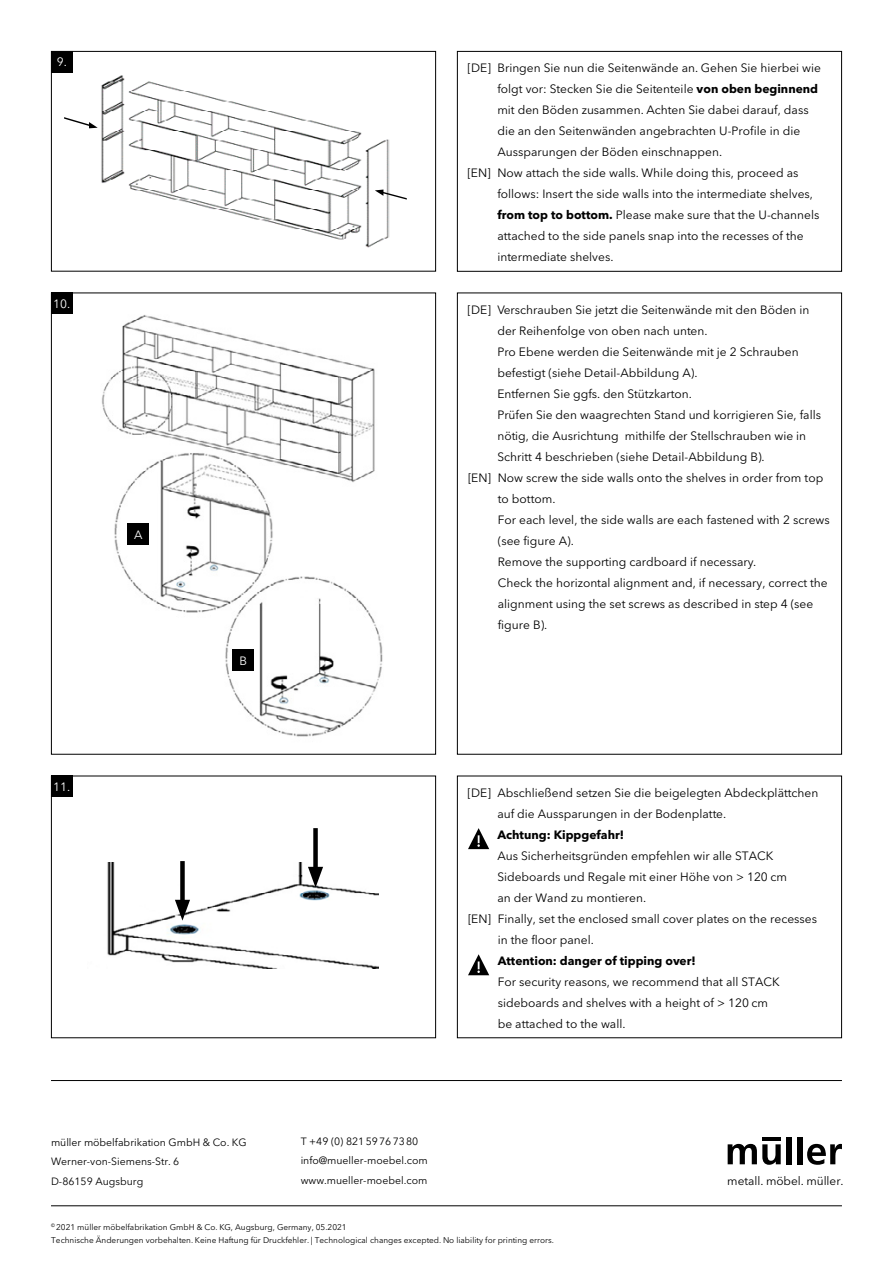
<style>
.page{position:relative;width:893px;height:1263px;background:#fff}
.page>*{position:absolute;margin:0;border:0;box-sizing:border-box;transform-origin:0 0}
.t1{font:12px/21px "Avenir Next LT Pro";color:#000}
.t2{font:700 12px "Avenir Next LT Pro";color:#000}
.t3{font:12px "Avenir Next LT Pro";color:#fff}
.t4{font:11.85px "Avenir Next LT Pro";color:#000}
.t5{font:10.5px/19.5px "Avenir Next LT Pro";color:#000}
.t6{font:8.25px/13.5px "Avenir Next LT Pro";color:#000}
.s1{font-weight:700}
</style>
<div class="page">
<img style="left:101px;top:75px;width:289px;height:173px">
<div style="left:51px;top:51px;width:385px;height:221px;border:1px solid #000"></div>
<img style="left:107px;top:862px;width:272px;height:107px">
<div style="left:51px;top:776px;width:385px;height:262px;border:1px solid #000"></div>
<img style="left:101px;top:315px;width:282px;height:422px">
<div style="left:51px;top:51px;width:21px;height:21px;background:#000"></div>
<div style="left:51px;top:776px;width:21px;height:21px;background:#000"></div>
<div style="left:51px;top:293px;width:21px;height:21px;background:#000"></div>
<div style="left:128px;top:523px;width:21px;height:22px;background:#000"></div>
<div style="left:233px;top:650px;width:21px;height:21px;background:#000"></div>
<svg style="left:375px;top:187px;width:32px;height:14px"></svg>
<svg style="left:64px;top:117px;width:34px;height:12px"></svg>
<div style="left:457px;top:51px;width:385px;height:221px;border:1px solid #000"></div>
<div style="left:457px;top:776px;width:385px;height:262px;border:1px solid #000"></div>
<div style="left:180px;top:861px;width:5px;height:47px;background:#000"></div>
<svg style="left:175px;top:900px;width:15px;height:21px"></svg>
<div style="left:313px;top:828px;width:5px;height:47px;background:#000"></div>
<svg style="left:308px;top:867px;width:15px;height:21px"></svg>
<svg style="left:468px;top:828px;width:21px;height:21px"></svg>
<svg style="left:468px;top:954px;width:21px;height:21px"></svg>
<hr style="left:51px;top:1205px;width:791px;height:1px;background:#000">
<hr style="left:51px;top:1080px;width:791px;height:1px;background:#000">
<svg style="left:728px;top:1144px;width:53px;height:21px"></svg>
<div style="left:787px;top:1137px;width:5px;height:27px;background:#000"></div>
<div style="left:798px;top:1137px;width:5px;height:27px;background:#000"></div>
<svg style="left:807px;top:1144px;width:35px;height:21px"></svg>
<hr style="left:762px;top:1137px;width:19px;height:3px;background:#000">
<p class="t3" style="left:57px;top:52px;width:12px">9.</p>
<p class="t1" style="left:497px;top:57px;width:325px;text-indent:-30px">[DE] Bringen Sie nun die Seitenwände an. Gehen Sie hierbei wie folgt vor: Stecken Sie die Seitenteile <span class="s1">von oben beginnend </span>mit den Böden zusammen. Achten Sie dabei darauf, dass die an den Seitenwänden angebrachten U-Profile in die Aussparungen der Böden einschnappen.</p>
<p class="t1" style="left:497px;top:162px;width:323px;text-indent:-30px">[EN] Now attach the side walls. While doing this, proceed as follows: Insert the side walls into the intermediate shelves, <span class="s1">from top to bottom.</span> Please make sure that the U-channels attached to the side panels snap into the recesses of the intermediate shelves.</p>
<p class="t3" style="left:53px;top:293px;width:19px">10.</p>
<p class="t1" style="left:497px;top:298px;width:325px;text-indent:-30px">[DE] Verschrauben Sie jetzt die Seitenwände mit den Böden in der Reihenfolge von oben nach unten.<br>Pro Ebene werden die Seitenwände mit je 2 Schrauben befestigt (siehe Detail-Abbildung A).<br>Entfernen Sie ggfs. den Stützkarton.<br>Prüfen Sie den waagrechten Stand und korrigieren Sie, falls nötig, die Ausrichtung mithilfe der Stellschrauben wie in Schritt 4 beschrieben (siehe Detail-Abbildung B).</p>
<p class="t3" style="left:134px;top:524px;width:10px">A</p>
<p class="t1" style="left:498px;top:466px;width:334px;text-indent:-30px">[EN] Now screw the side walls onto the shelves in order from top to bottom.<br>For each level, the side walls are each fastened with 2 screws (see figure A).<br>Remove the supporting cardboard if necessary.<br>Check the horizontal alignment and, if necessary, correct the alignment using the set screws as described in step 4 (see figure B).</p>
<p class="t3" style="left:240px;top:650px;width:9px">B</p>
<p class="t3" style="left:53px;top:776px;width:19px">11.</p>
<p class="t1" style="left:497px;top:781px;width:322px;text-indent:-30px">[DE] Abschließend setzen Sie die beigelegten Abdeckplättchen auf die Aussparungen in der Bodenplatte.</p>
<p class="t2" style="left:497px;top:824px;width:128px">Achtung: Kippgefahr!</p>
<p class="t1" style="left:497px;top:844px;width:291px">Aus Sicherheitsgründen empfehlen wir alle STACK<br>Sideboards und Regale mit einer Höhe von &gt; 120 cm an der Wand zu montieren.</p>
<p class="t1" style="left:498px;top:907px;width:321px;text-indent:-30px">[EN] Finally, set the enclosed small cover plates on the recesses in the floor panel.</p>
<p class="t2" style="left:498px;top:950px;width:200px">Attention: danger of tipping over!</p>
<p class="t1" style="left:498px;top:970px;width:283px">For security reasons, we recommend that all STACK sideboards and shelves with a height of &gt; 120 cm be attached to the wall.</p>
<p class="t5" style="left:51px;top:1132px;width:197px">müller möbelfabrikation GmbH &amp; Co. KG<br>Werner-von-Siemens-Str. 6<br>D-86159 Augsburg</p>
<p class="t5" style="left:301px;top:1131px;width:129px">T +49 (0) 82159767380 info@mueller-moebel.com www.mueller-moebel.com</p>
<p class="t6" style="left:51px;top:1220px;width:504px"><sup>©</sup> 2021 müller möbelfabrikation GmbH &amp; Co. KG, Augsburg, Germany, 05.2021<br>Technische Änderungen vorbehalten. Keine Haftung für Druckfehler. | Technological changes excepted. No liability for printing errors.</p>
<p class="t4" style="left:727px;top:1171px;width:118px">metall. möbel. müller.</p>
</div>
